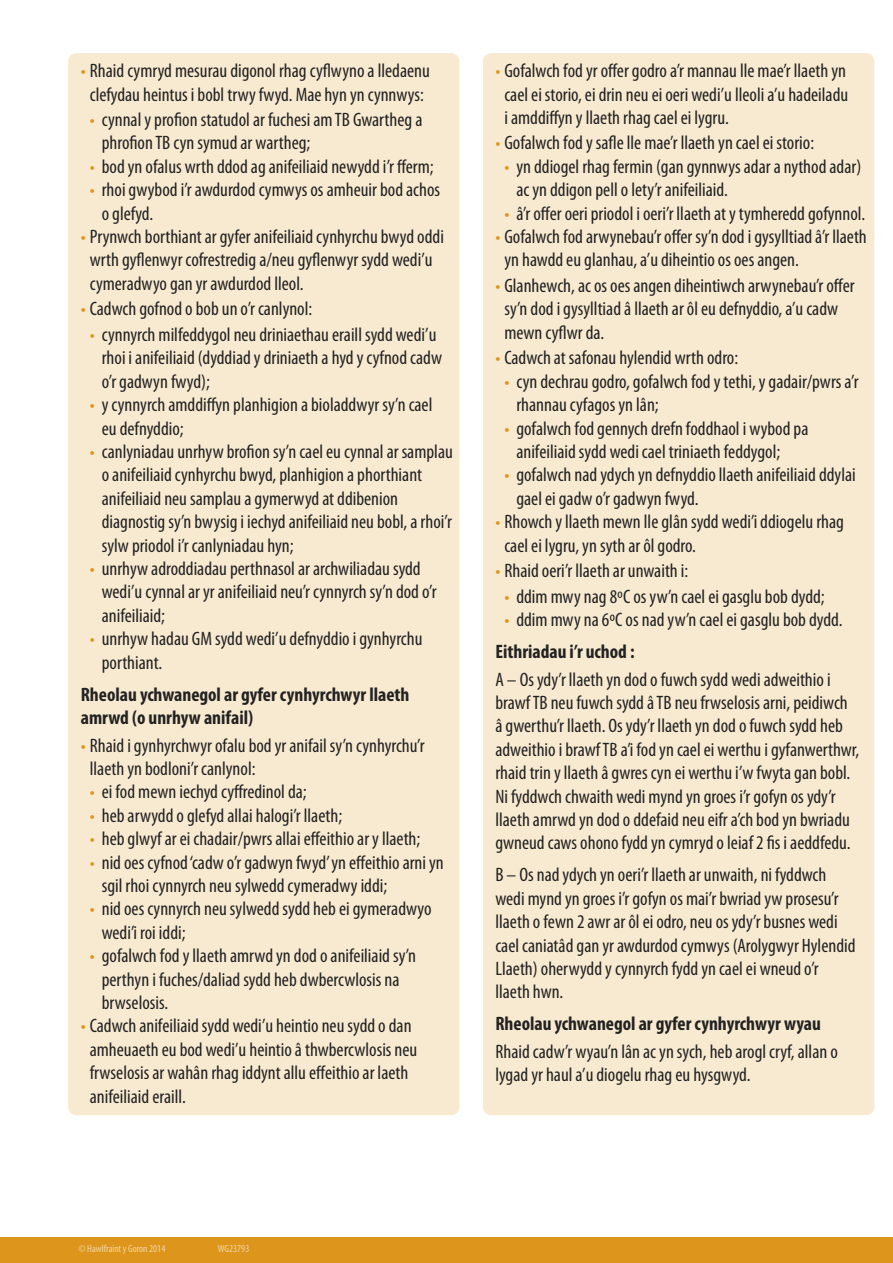
<style>
.page{position:relative;width:893px;height:1263px;background:#fff}
.page>*{position:absolute;margin:0;border:0;box-sizing:border-box;transform-origin:0 0}
.text_13_pt_cond{font:condensed 19.5px/23.4px "Myriad Pro";color:#222221}
.H4_bold_cond_13_pt{font:700 condensed 19.5px/23.4px "Myriad Pro";color:#222221}
.t1{font:condensed 10.5px "Myriad Pro";color:#f2d5a4}
.s1{color:#dd951b}
</style>
<div class="page">
<div style="left:483px;top:53px;width:391px;height:1062px;background:#f8ead1;border-radius:9px"></div>
<div style="left:68px;top:53px;width:391px;height:1062px;background:#f8ead1;border-radius:9px"></div>
<div style="left:0;top:1237px;width:893px;height:26px;background:#dd951b"></div>
<p class="text_13_pt_cond" style="left:81px;top:59px;width:351px;text-align:center"><span class="s1">•</span> Rhaid cymryd mesurau digonol rhag cyflwyno a lledaenu clefydau heintus i bobl trwy fwyd. Mae hyn yn cynnwys:</p>
<p class="text_13_pt_cond" style="left:102px;top:108px;width:322px;text-indent:-12px"><span class="s1">•</span> cynnal y profion statudol ar fuchesi am TB Gwartheg a phrofion TB cyn symud ar wartheg;</p>
<p class="text_13_pt_cond" style="left:90px;top:155px;width:345px"><span class="s1">•</span> bod yn ofalus wrth ddod ag anifeiliaid newydd i’r fferm;</p>
<p class="text_13_pt_cond" style="left:102px;top:179px;width:340px;text-indent:-12px"><span class="s1">•</span> rhoi gwybod i’r awdurdod cymwys os amheuir bod achos o glefyd.</p>
<p class="text_13_pt_cond" style="left:90px;top:225px;width:356px;text-indent:-9px"><span class="s1">•</span> Prynwch borthiant ar gyfer anifeiliaid cynhyrchu bwyd oddi wrth gyflenwyr cofrestredig a/neu gyflenwyr sydd wedi’u cymeradwyo gan yr awdurdod lleol.</p>
<p class="text_13_pt_cond" style="left:81px;top:298px;width:233px"><span class="s1">•</span> Cadwch gofnod o bob un o’r canlynol:</p>
<p class="text_13_pt_cond" style="left:102px;top:323px;width:342px;text-indent:-12px"><span class="s1">•</span> cynnyrch milfeddygol neu driniaethau eraill sydd wedi’u rhoi i anifeiliaid (dyddiad y driniaeth a hyd y cyfnod cadw o’r gadwyn fwyd);</p>
<p class="text_13_pt_cond" style="left:102px;top:393px;width:332px;text-indent:-12px"><span class="s1">•</span> y cynnyrch amddiffyn planhigion a bioladdwyr sy’n cael eu defnyddio;</p>
<p class="text_13_pt_cond" style="left:102px;top:440px;width:353px;text-indent:-12px"><span class="s1">•</span> canlyniadau unrhyw brofion sy’n cael eu cynnal ar samplau o anifeiliaid cynhyrchu bwyd, planhigion a phorthiant anifeiliaid neu samplau a gymerwyd at ddibenion diagnostig sy’n bwysig i iechyd anifeiliaid neu bobl, a rhoi’r sylw priodol i’r canlyniadau hyn;</p>
<p class="text_13_pt_cond" style="left:102px;top:557px;width:336px;text-indent:-12px"><span class="s1">•</span> unrhyw adroddiadau perthnasol ar archwiliadau sydd wedi’u cynnal ar yr anifeiliaid neu’r cynnyrch sy’n dod o’r anifeiliaid;</p>
<p class="text_13_pt_cond" style="left:102px;top:627px;width:322px;text-indent:-12px"><span class="s1">•</span> unrhyw hadau GM sydd wedi’u defnyddio i gynhyrchu porthiant.</p>
<h4 class="H4_bold_cond_13_pt" style="left:81px;top:683px;width:330px">Rheolau ychwanegol ar gyfer cynhyrchwyr llaeth amrwd (o unrhyw anifail)</h4>
<p class="text_13_pt_cond" style="left:90px;top:734px;width:336px;text-indent:-9px"><span class="s1">•</span> Rhaid i gynhyrchwyr ofalu bod yr anifail sy’n cynhyrchu’r llaeth yn bodloni’r canlynol:</p>
<p class="text_13_pt_cond" style="left:90px;top:781px;width:218px"><span class="s1">•</span> ei fod mewn iechyd cyffredinol da;</p>
<p class="text_13_pt_cond" style="left:90px;top:804px;width:254px"><span class="s1">•</span> heb arwydd o glefyd allai halogi’r llaeth;</p>
<p class="text_13_pt_cond" style="left:90px;top:827px;width:332px"><span class="s1">•</span> heb glwyf ar ei chadair/pwrs allai effeithio ar y llaeth;</p>
<p class="text_13_pt_cond" style="left:102px;top:851px;width:343px;text-indent:-12px"><span class="s1">•</span> nid oes cyfnod ‘cadw o’r gadwyn fwyd’ yn effeithio arni yn sgil rhoi cynnyrch neu sylwedd cymeradwy iddi;</p>
<p class="text_13_pt_cond" style="left:102px;top:898px;width:331px;text-indent:-12px"><span class="s1">•</span> nid oes cynnyrch neu sylwedd sydd heb ei gymeradwyo wedi’i roi iddi;</p>
<p class="text_13_pt_cond" style="left:102px;top:944px;width:316px;text-indent:-12px"><span class="s1">•</span> gofalwch fod y llaeth amrwd yn dod o anifeiliaid sy’n perthyn i fuches/daliad sydd heb dwbercwlosis na brwselosis.</p>
<p class="text_13_pt_cond" style="left:90px;top:1015px;width:329px;text-indent:-9px"><span class="s1">•</span> Cadwch anifeiliaid sydd wedi’u heintio neu sydd o dan amheuaeth eu bod wedi’u heintio â thwbercwlosis neu frwselosis ar wahân rhag iddynt allu effeithio ar laeth anifeiliaid eraill.</p>
<p class="text_13_pt_cond" style="left:504px;top:59px;width:345px;text-align:justify;text-indent:-9px"><span class="s1">•</span> Gofalwch fod yr offer godro a’r mannau lle mae’r llaeth yn cael ei storio, ei drin neu ei oeri wedi’u lleoli a’u hadeiladu i amddiffyn y llaeth rhag cael ei lygru.</p>
<p class="text_13_pt_cond" style="left:495px;top:132px;width:320px"><span class="s1">•</span> Gofalwch fod y safle lle mae’r llaeth yn cael ei storio:</p>
<p class="text_13_pt_cond" style="left:516px;top:155px;width:346px;text-indent:-12px"><span class="s1">•</span> yn ddiogel rhag fermin (gan gynnwys adar a nythod adar) ac yn ddigon pell o lety’r anifeiliaid.</p>
<p class="text_13_pt_cond" style="left:504px;top:202px;width:362px"><span class="s1">•</span> â’r offer oeri priodol i oeri’r llaeth at y tymheredd gofynnol.</p>
<p class="text_13_pt_cond" style="left:504px;top:225px;width:364px;text-indent:-9px"><span class="s1">•</span> Gofalwch fod arwynebau’r offer sy’n dod i gysylltiad â’r llaeth yn hawdd eu glanhau, a’u diheintio os oes angen.</p>
<p class="text_13_pt_cond" style="left:504px;top:274px;width:352px;text-indent:-9px"><span class="s1">•</span> Glanhewch, ac os oes angen diheintiwch arwynebau’r offer sy’n dod i gysylltiad â llaeth ar ôl eu defnyddio, a’u cadw mewn cyflwr da.</p>
<p class="text_13_pt_cond" style="left:495px;top:347px;width:244px"><span class="s1">•</span> Cadwch at safonau hylendid wrth odro:</p>
<p class="text_13_pt_cond" style="left:516px;top:370px;width:344px;text-indent:-12px"><span class="s1">•</span> cyn dechrau godro, gofalwch fod y tethi, y gadair/pwrs a’r rhannau cyfagos yn lân;</p>
<p class="text_13_pt_cond" style="left:516px;top:417px;width:294px;text-indent:-12px"><span class="s1">•</span> gofalwch fod gennych drefn foddhaol i wybod pa anifeiliaid sydd wedi cael triniaeth feddygol;</p>
<p class="text_13_pt_cond" style="left:516px;top:464px;width:341px;text-indent:-12px"><span class="s1">•</span> gofalwch nad ydych yn defnyddio llaeth anifeiliaid ddylai gael ei gadw o’r gadwyn fwyd.</p>
<p class="text_13_pt_cond" style="left:504px;top:510px;width:341px;text-indent:-9px"><span class="s1">•</span> Rhowch y llaeth mewn lle glân sydd wedi’i ddiogelu rhag cael ei lygru, yn syth ar ôl godro.</p>
<p class="text_13_pt_cond" style="left:495px;top:559px;width:194px"><span class="s1">•</span> Rhaid oeri’r llaeth ar unwaith i:</p>
<p class="text_13_pt_cond" style="left:504px;top:585px;width:322px"><span class="s1">•</span> ddim mwy nag 8ºC os yw’n cael ei gasglu bob dydd;</p>
<p class="text_13_pt_cond" style="left:504px;top:608px;width:340px"><span class="s1">•</span> ddim mwy na 6ºC os nad yw’n cael ei gasglu bob dydd.</p>
<h4 class="H4_bold_cond_13_pt" style="left:495px;top:640px;width:141px">Eithriadau i’r uchod :</h4>
<p class="text_13_pt_cond" style="left:495px;top:668px;width:365px">A – Os ydy’r llaeth yn dod o fuwch sydd wedi adweithio i brawf TB neu fuwch sydd â TB neu frwselosis arni, peidiwch â gwerthu’r llaeth. Os ydy’r llaeth yn dod o fuwch sydd heb adweithio i brawf TB a’i fod yn cael ei werthu i gyfanwerthwr, rhaid trin y llaeth â gwres cyn ei werthu i’w fwyta gan bobl.<br>Ni fyddwch chwaith wedi mynd yn groes i’r gofyn os ydy’r llaeth amrwd yn dod o ddefaid neu eifr a’ch bod yn bwriadu gwneud caws ohono fydd yn cymryd o leiaf 2 fis i aeddfedu.</p>
<p class="text_13_pt_cond" style="left:495px;top:863px;width:362px">B – Os nad ydych yn oeri’r llaeth ar unwaith, ni fyddwch wedi mynd yn groes i’r gofyn os mai’r bwriad yw prosesu’r llaeth o fewn 2 awr ar ôl ei odro, neu os ydy’r busnes wedi cael caniatâd gan yr awdurdod cymwys (Arolygwyr Hylendid Llaeth) oherwydd y cynnyrch fydd yn cael ei wneud o’r llaeth hwn.</p>
<h4 class="H4_bold_cond_13_pt" style="left:495px;top:1012px;width:327px">Rheolau ychwanegol ar gyfer cynhyrchwyr wyau</h4>
<p class="text_13_pt_cond" style="left:495px;top:1040px;width:344px">Rhaid cadw’r wyau’n lân ac yn sych, heb arogl cryf, allan o lygad yr haul a’u diogelu rhag eu hysgwyd.</p>
<p class="t1" style="left:78px;top:1243px;width:88px">© Hawlfraint y Goron 2014</p>
<p class="t1" style="left:218px;top:1243px;width:33px">WG23793</p>
</div>
